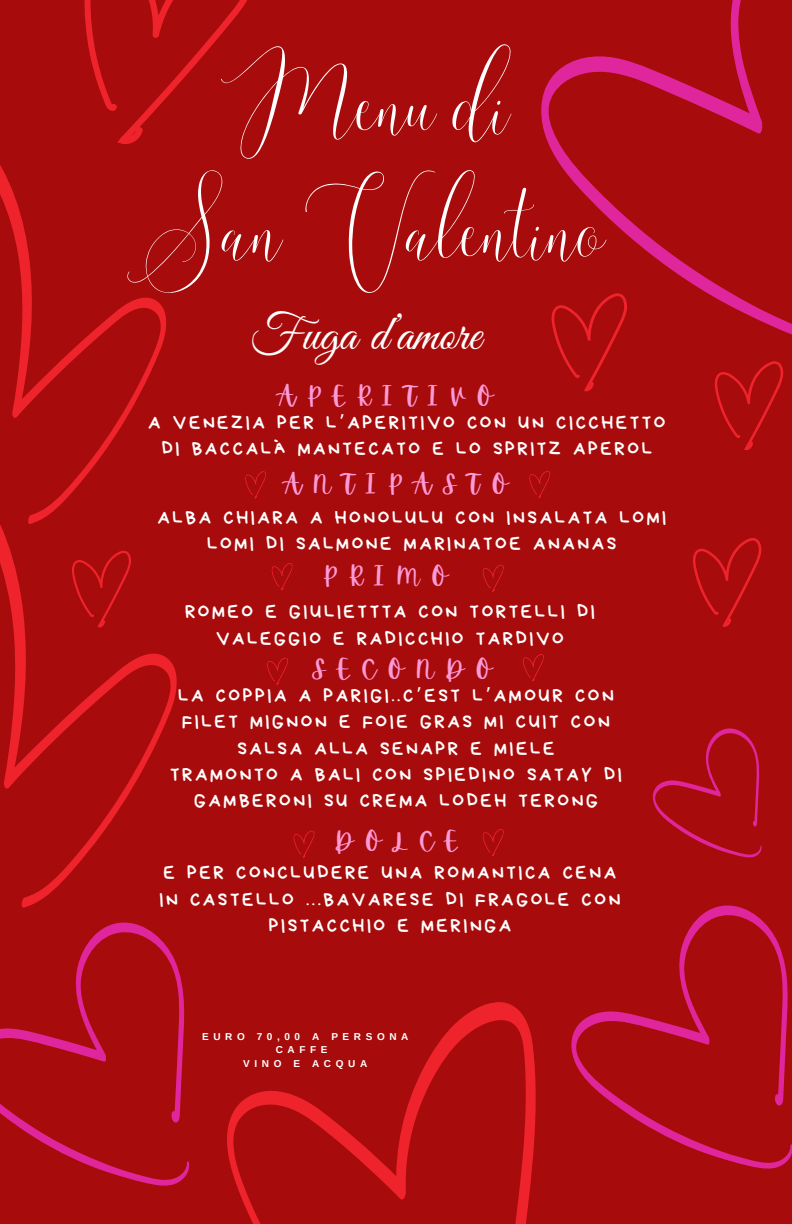
<style>
.page{position:relative;width:792px;height:1224px;background:#a80b0b}
.page>*{position:absolute;margin:0;border:0;box-sizing:border-box;transform-origin:0 0}
.t1{font:114px/126px "Callem Script";color:#fff;text-align:center}
.t2{font:50px "Great Vibes";color:#fff}
.t3{font:25px "Apricots";letter-spacing:.46em;color:#fd9ad8}
.t4{font:19px/26.2px "Bryndan Write";letter-spacing:.14em;color:#fff;text-align:center}
.t5{font:700 10px "Arimo";letter-spacing:.46em;color:#fff}
.s1{font-family:"Noto Sans Gurmukhi"}
</style>
<div class="page">
<svg style="left:3px;top:579px;width:174px;height:329px"></svg>
<svg style="left:227px;top:1002px;width:309px;height:222px"></svg>
<svg style="left:541px;top:0;width:251px;height:335px"></svg>
<svg style="left:0;top:922px;width:190px;height:264px"></svg>
<svg style="left:84px;top:0;width:163px;height:121px"></svg>
<svg style="left:245px;top:471px;width:21px;height:28px"></svg>
<svg style="left:483px;top:564px;width:21px;height:28px"></svg>
<svg style="left:693px;top:538px;width:69px;height:89px"></svg>
<svg style="left:60px;top:579px;width:74px;height:53px"></svg>
<svg style="left:483px;top:829px;width:21px;height:27px"></svg>
<svg style="left:652px;top:728px;width:110px;height:130px"></svg>
<svg style="left:0;top:121px;width:166px;height:458px"></svg>
<svg style="left:541px;top:280px;width:90px;height:112px"></svg>
<svg style="left:571px;top:905px;width:221px;height:264px"></svg>
<svg style="left:293px;top:830px;width:22px;height:28px"></svg>
<svg style="left:271px;top:563px;width:22px;height:27px"></svg>
<svg style="left:529px;top:471px;width:22px;height:27px"></svg>
<svg style="left:267px;top:657px;width:21px;height:28px"></svg>
<svg style="left:523px;top:654px;width:21px;height:28px"></svg>
<svg style="left:714px;top:361px;width:70px;height:89px"></svg>
<p class="t1" style="left:125px;top:58px;width:482px">Menudi<br>SanValentino</p>
<p class="t2" style="left:250px;top:306px;width:233px">Fuga d’amore</p>
<p class="t3" style="left:278px;top:382px;width:217px">APERITIVO</p>
<p class="t4" style="left:148px;top:409px;width:519px">A VENEZIA PER L<span class="s1">’</span>APERITIVO CON UN CICCHETTO<br>DI BACCALÀ MANTECATO E LO SPRITZ APEROL</p>
<p class="t3" style="left:284px;top:470px;width:226px">ANTIPASTO</p>
<p class="t4" style="left:158px;top:504px;width:510px">ALBA CHIARA A HONOLULU CON INSALATA LOMI<br>LOMI DI SALMONE MARINATOE ANANAS</p>
<h1 class="t3" style="left:323px;top:562px;width:127px">PRIMO</h1>
<p class="t4" style="left:185px;top:599px;width:411px">ROMEO E GIULIETTTA CON TORTELLI DI<br>VALEGGIO E RADICCHIO TARDIVO</p>
<p class="t3" style="left:312px;top:655px;width:182px">SECONDO</p>
<h3 class="t4" style="left:178px;top:682px;width:437px">LA COPPIA A PARIGI..C<span class="s1">’</span>EST L<span class="s1">’</span>AMOUR CON<br>FILET MIGNON E FOIE GRAS MI CUIT CON<br>SALSA ALLA SENAPR E MIELE</h3>
<p class="t4" style="left:170px;top:761px;width:453px">TRAMONTO A BALI CON SPIEDINO SATAY DI<br>GAMBERONI SU CREMA LODEH TERONG</p>
<p class="t3" style="left:334px;top:826px;width:125px">DOLCE</p>
<h2 class="t4" style="left:159px;top:859px;width:463px">E PER CONCLUDERE UNA ROMANTICA CENA<br>IN CASTELLO ...BAVARESE DI FRAGOLE CON<br>PISTACCHIO E MERINGA</h2>
<h2 class="t5" style="left:202px;top:1031px;width:208px">EURO 70,00 A PERSONA</h2>
<h3 class="t5" style="left:276px;top:1044px;width:53px">CAFFE</h3>
<p class="t5" style="left:243px;top:1058px;width:125px">VINO E ACQUA</p>
</div>
